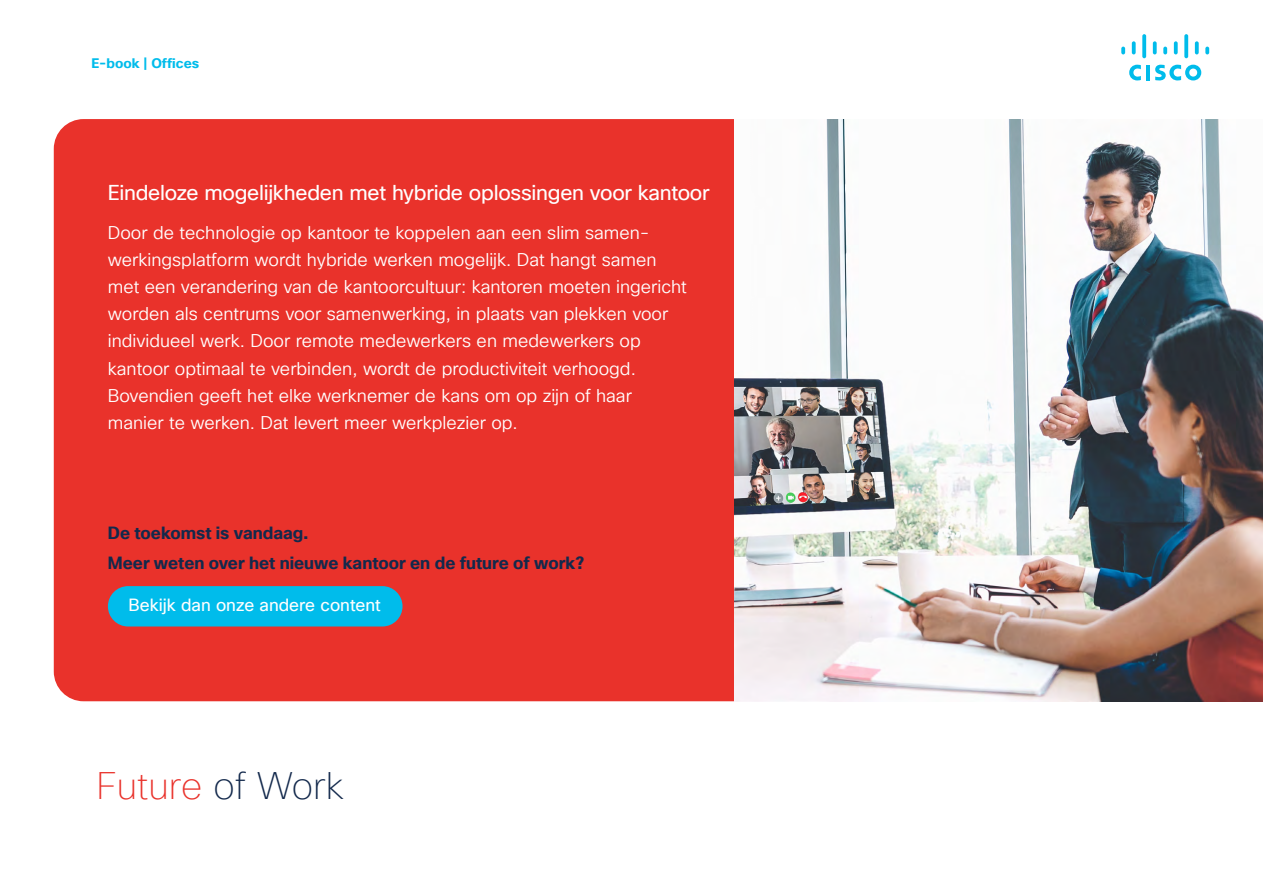
<style>
.page{position:relative;width:1263px;height:893px;background:#fff}
.page>*{position:absolute;margin:0;border:0;box-sizing:border-box;transform-origin:0 0}
.t1{font:100 37.5px "Cisco Sans TT";color:#e9322b}
.t2{font:21px "Cisco Sans TT";letter-spacing:-.015em;color:#fff}
.t3{font:18px/27px "Cisco Sans TT Light";color:#fff}
.t4{font:700 17.25px/30px "Cisco Sans TT";color:#13294c}
.t5{font:17.25px "Cisco Sans TT";color:#fff}
.t6{font:700 13.5px "Cisco Sans TT";color:#00bceb}
.s1{color:#13294c}
</style>
<div class="page">
<hr style="left:1146px;top:65px;width:4px;height:15px;background:#00bceb">
<svg style="left:1129px;top:65px;width:12px;height:15px"></svg>
<svg style="left:1155px;top:65px;width:46px;height:15px"></svg>
<svg style="left:1121px;top:47px;width:4px;height:7px"></svg>
<svg style="left:1132px;top:41px;width:4px;height:13px"></svg>
<svg style="left:1142px;top:34px;width:4px;height:24px"></svg>
<svg style="left:1153px;top:41px;width:4px;height:13px"></svg>
<svg style="left:1163px;top:47px;width:4px;height:7px"></svg>
<svg style="left:1174px;top:41px;width:4px;height:13px"></svg>
<svg style="left:1184px;top:34px;width:4px;height:24px"></svg>
<svg style="left:1195px;top:41px;width:4px;height:13px"></svg>
<svg style="left:1205px;top:47px;width:4px;height:7px"></svg>
<div style="left:54px;top:119px;width:681px;height:582px;background:#e9322b"></div>
<div style="left:108px;top:586px;width:294px;height:40px;background:#00bceb;border-radius:20px"></div>
<img style="left:735px;top:119px;width:528px;height:582px">
<p class="t6" style="left:91px;top:55px;width:109px">E-book | Offices</p>
<p class="t2" style="left:108px;top:179px;width:603px">Eindeloze mogelijkheden met hybride oplossingen voor kantoor</p>
<p class="t3" style="left:108px;top:220px;width:580px">Door de technologie op kantoor te koppelen aan een slim samen&shy;werkingsplatform wordt hybride werken mogelijk. Dat hangt samen met een verandering van de kantoorcultuur: kantoren moeten ingericht worden als centrums voor samenwerking, in plaats van plekken voor individueel werk. Door remote medewerkers en medewerkers op kantoor optimaal te verbinden, wordt de productiviteit verhoogd.<br>Bovendien geeft het elke werknemer de kans om op zijn of haar manier te werken. Dat levert meer werkplezier op.</p>
<p class="t4" style="left:108px;top:518px;width:478px">De toekomst is vandaag.<br>Meer weten over het nieuwe kantoor en de future of work?</p>
<p class="t5" style="left:129px;top:593px;width:254px">Bekijk dan onze andere content</p>
<h1 class="t1" style="left:97px;top:762px;width:249px">Future <span class="s1">of Work</span></h1>
</div>
